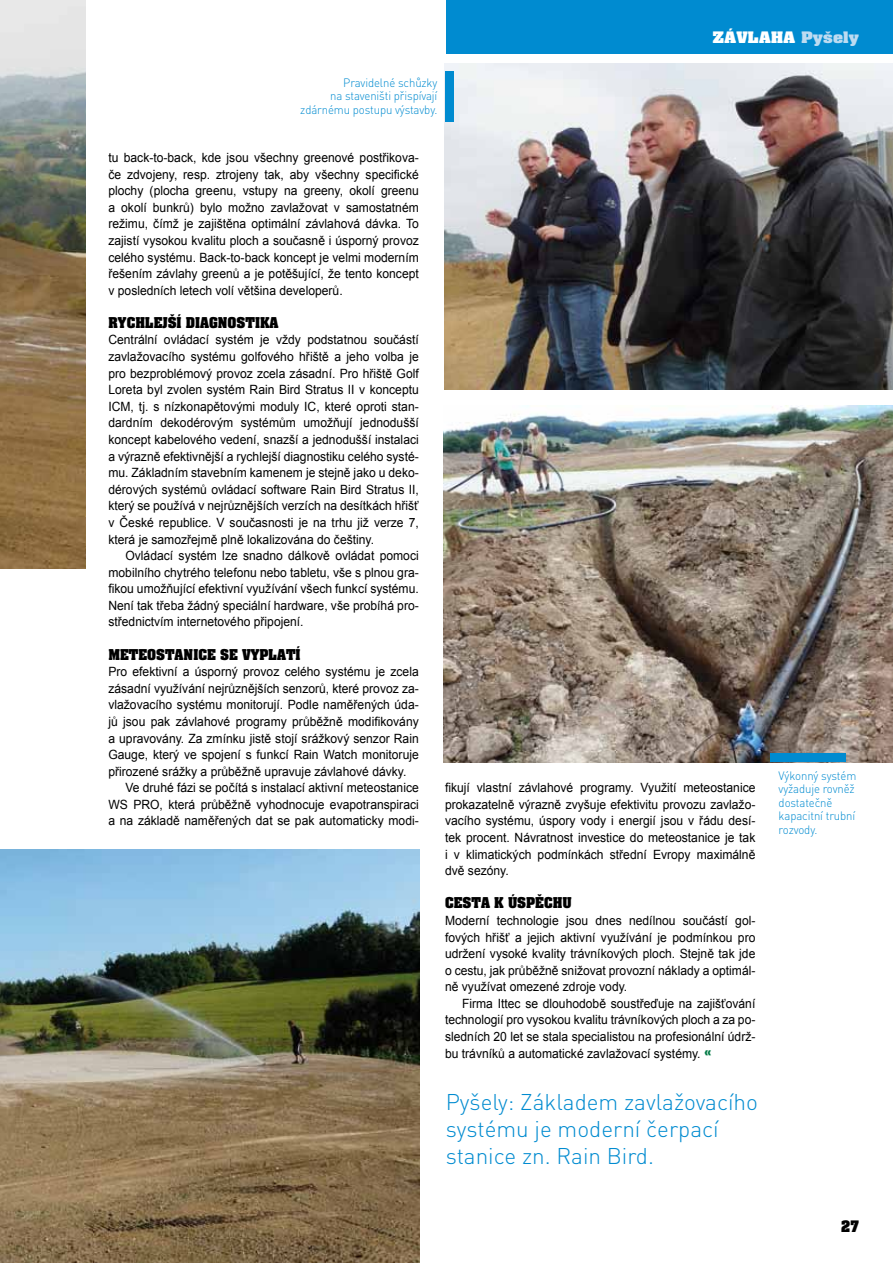
<style>
.page{position:relative;width:893px;height:1263px;background:#fff}
.page>*{position:absolute;margin:0;border:0;box-sizing:border-box;transform-origin:0 0}
.t1{font:300 22.5px/27px "DINCE";color:#008bd0}
.t2{font:13.5px "Ascot CE";letter-spacing:.01em;color:#fff;scale:1.2 1}
.t3{font:13.5px "Ascot CE";color:#000;scale:.95 1}
.t4{font:12.75px/16.6px "Arial";color:#000;text-align:justify;scale:.95 1}
.t5{font:12.75px "Ascot CE";color:#000}
.t6{font:300 12px/13.5px "DINCE";letter-spacing:-.01em;color:#008bd0;scale:.95 1}
.s1{color:#bddbf1}
.s2{color:#afd082}
.s3{font-family:"Ascot CE";font-size:15px;color:#007a45}
</style>
<div class="page">
<img style="left:0;top:0;width:85px;height:568px">
<img style="left:0;top:849px;width:420px;height:414px">
<div style="left:446px;top:0;width:447px;height:53px;background:#008bd0"></div>
<img style="left:444px;top:64px;width:449px;height:325px">
<img style="left:444px;top:405px;width:449px;height:357px">
<div style="left:770px;top:753px;width:75px;height:9px;background:#008bd0"></div>
<div style="left:445px;top:71px;width:8px;height:51px;background:#008bd0"></div>
<p class="t6" style="left:300px;top:75px;width:146px;text-align:right">Pravidelné schůzky<br>na staveništi přispívají zdárnému postupu výstavby.</p>
<p class="t2" style="left:712px;top:27px;width:124px">ZÁVLAHA <span class="s1">Pyšely</span></p>
<p class="t2" style="left:629px;top:27px;width:185px">ŽIVOT NA HŘIŠTI <span class="s2">Kachn</span></p>
<p class="t4" style="left:108px;top:149px;width:328px">tu back-to-back, kde jsou všechny greenové postřikova&shy;če zdvojeny, resp. ztrojeny tak, aby všechny specifické plochy (plocha greenu, vstupy na greeny, okolí greenu a okolí bunkrů) bylo možno zavlažovat v samostatném režimu, čímž je zajištěna optimální závlahová dávka. To zajistí vysokou kvalitu ploch a současně i úsporný provoz celého systému. Back-to-back koncept je velmi moderním řešením závlahy greenů a je potěšující, že tento koncept v posledních letech volí většina developerů.</p>
<p class="t5" style="left:108px;top:313px;width:172px">RYCHLEJŠÍ DIAGNOSTIKA</p>
<p class="t4" style="left:108px;top:332px;width:328px">Centrální ovládací systém je vždy podstatnou součástí zavlažovacího systému golfového hřiště a jeho volba je pro bezproblémový provoz zcela zásadní. Pro hřiště Golf Loreta byl zvolen systém Rain Bird Stratus II v konceptu ICM, tj. s nízkonapětovými moduly IC, které oproti stan&shy;dardním dekodérovým systémům umožňují jednodušší koncept kabelového vedení, snazší a jednodušší instalaci a výrazně efektivnější a rychlejší diagnostiku celého systé&shy;mu. Základním stavebním kamenem je stejně jako u deko&shy;dérových systémů ovládací software Rain Bird Stratus II, který se používá v nejrůznějších verzích na desítkách hřišť v České republice. V současnosti je na trhu již verze 7, která je samozřejmě plně lokalizována do češtiny.</p>
<p class="t4" style="left:108px;top:547px;width:328px;text-indent:17px">Ovládací systém lze snadno dálkově ovládat pomoci mobilního chytrého telefonu nebo tabletu, vše s plnou gra&shy;fikou umožňující efektivní využívání všech funkcí systému.<br>Není tak třeba žádný speciální hardware, vše probíhá pro&shy;střednictvím internetového připojení.</p>
<p class="t5" style="left:108px;top:645px;width:194px">METEOSTANICE SE VYPLATÍ</p>
<p class="t4" style="left:108px;top:663px;width:328px">Pro efektivní a úsporný provoz celého systému je zcela</p>
<p class="t4" style="left:108px;top:680px;width:328px">zásadní využívání nejrůznějších senzorů, které provoz za-</p>
<p class="t4" style="left:108px;top:697px;width:328px">vlažovacího systému monitorují. Podle naměřených úda-</p>
<p class="t4" style="left:108px;top:713px;width:328px">jů jsou pak závlahové programy průběžně modifikovány</p>
<p class="t4" style="left:108px;top:730px;width:328px">a upravovány. Za zmínku jistě stojí srážkový senzor Rain</p>
<p class="t4" style="left:108px;top:746px;width:328px">Gauge, který ve spojení s funkcí Rain Watch monitoruje</p>
<p class="t4" style="left:108px;top:763px;width:315px">přirozené srážky a průběžně upravuje závlahové dávky.</p>
<p class="t4" style="left:125px;top:780px;width:310px">Ve druhé fázi se počítá s instalací aktivní meteostanice</p>
<p class="t4" style="left:108px;top:796px;width:328px">WS PRO, která průběžně vyhodnocuje evapotranspiraci</p>
<p class="t4" style="left:108px;top:813px;width:328px">a na základě naměřených dat se pak automaticky modi-</p>
<p class="t4" style="left:445px;top:779px;width:328px">fikují vlastní závlahové programy. Využití meteostanice prokazatelně výrazně zvyšuje efektivitu provozu zavlažo&shy;vacího systému, úspory vody i energií jsou v řádu desí&shy;tek procent. Návratnost investice do meteostanice je tak i v klimatických podmínkách střední Evropy maximálně dvě sezóny.</p>
<p class="t5" style="left:445px;top:893px;width:128px">CESTA K ÚSPĚCHU</p>
<p class="t4" style="left:445px;top:912px;width:328px">Moderní technologie jsou dnes nedílnou součástí gol&shy;fových hřišť a jejich aktivní využívání je podmínkou pro udržení vysoké kvality trávníkových ploch. Stejně tak jde o cestu, jak průběžně snižovat provozní náklady a optimál&shy;ně využívat omezené zdroje vody.</p>
<p class="t4" style="left:445px;top:995px;width:328px;text-indent:17px">Firma Ittec se dlouhodobě soustřeďuje na zajišťování technologií pro vysokou kvalitu trávníkových ploch a za po&shy;sledních 20 let se stala specialistou na profesionální údrž&shy;bu trávníků a automatické zavlažovací systémy. <span class="s3">«</span></p>
<h1 class="t1" style="left:446px;top:1087px;width:314px">Pyšely: Základem zavlažovacího systému je moderní čerpací stanice zn. Rain Bird.</h1>
<p class="t6" style="left:779px;top:768px;width:83px">Výkonný systém vyžaduje rovněž dostatečně kapacitní trubní rozvody.</p>
<p class="t3" style="left:841px;top:1217px;width:20px">27</p>
</div>
